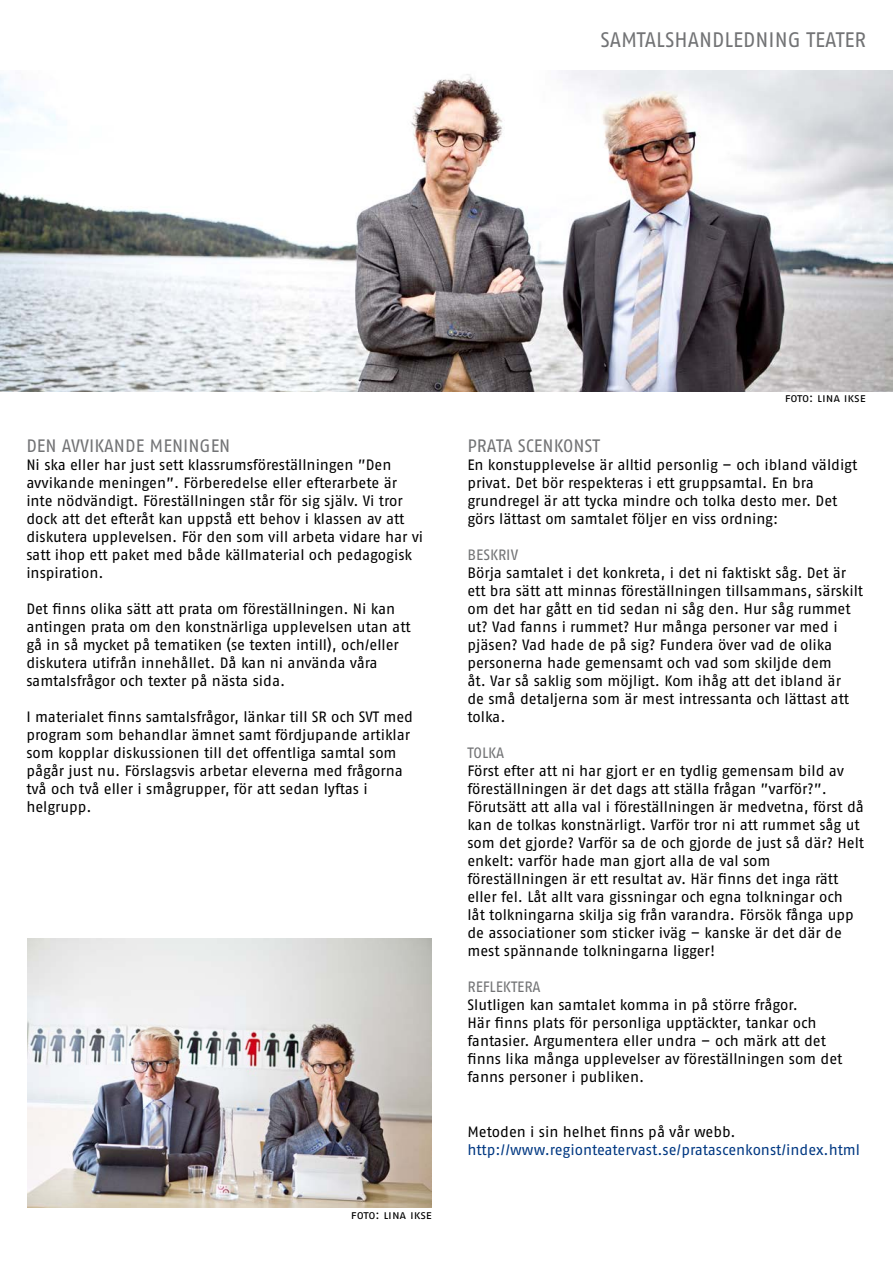
<style>
.page{position:relative;width:893px;height:1263px;background:#fff}
.page>*{position:absolute;margin:0;border:0;box-sizing:border-box;transform-origin:0 0}
.t1{font:21px "Fago No Regular LF";color:#727375}
.t2{font:18px "Fago No Regular LF";color:#727375}
.t3{font:15px/18px "Fago No Regular LF";letter-spacing:-.005em;color:#000}
.t4{font:15px "Fago No Regular LF";letter-spacing:-.005em;color:#003882}
.t5{font:15px "Fago No Regular LF";color:#727375}
.t6{font:12.15px "Fago No Regular Lf Caps";letter-spacing:-.015em;color:#000}
</style>
<div class="page">
<img style="left:0;top:70px;width:893px;height:321px">
<img style="left:27px;top:938px;width:405px;height:270px">
<h1 class="t1" style="left:600px;top:27px;width:267px">SAMTALSHANDLEDNING TEATER</h1>
<p class="t2" style="left:26px;top:436px;width:206px">DEN AVVIKANDE MENINGEN</p>
<p class="t3" style="left:26px;top:456px;width:398px">Ni ska eller har just sett klassrumsföreställningen ”Den avvikande meningen”. Förberedelse eller efterarbete är inte nödvändigt. Föreställningen står för sig själv. Vi tror dock att det efteråt kan uppstå ett behov i klassen av att diskutera upplevelsen. För den som vill arbeta vidare har vi satt ihop ett paket med både källmaterial och pedagogisk inspiration.</p>
<p class="t3" style="left:26px;top:600px;width:386px">Det finns olika sätt att prata om föreställningen. Ni kan antingen prata om den konstnärliga upplevelsen utan att gå in så mycket på tematiken (se texten intill), och/eller diskutera utifrån innehållet. Då kan ni använda våra samtalsfrågor och texter på nästa sida.</p>
<p class="t3" style="left:26px;top:708px;width:388px">I materialet finns samtalsfrågor, länkar till SR och SVT med program som behandlar ämnet samt fördjupande artiklar som kopplar diskussionen till det offentliga samtal som pågår just nu. Förslagsvis arbetar eleverna med frågorna två och två eller i smågrupper, för att sedan lyftas i helgrupp.</p>
<p class="t6" style="left:351px;top:1207px;width:83px">foto: lina ikse</p>
<p class="t6" style="left:785px;top:391px;width:83px">foto: lina ikse</p>
<p class="t2" style="left:467px;top:436px;width:134px">PRATA SCENKONST</p>
<p class="t3" style="left:467px;top:456px;width:391px">En konstupplevelse är alltid personlig – och ibland väldigt privat. Det bör respekteras i ett gruppsamtal. En bra grundregel är att tycka mindre och tolka desto mer. Det görs lättast om samtalet följer en viss ordning:</p>
<p class="t5" style="left:467px;top:547px;width:52px">BESKRIV</p>
<p class="t3" style="left:467px;top:564px;width:397px">Börja samtalet i det konkreta, i det ni faktiskt såg. Det är ett bra sätt att minnas föreställningen tillsammans, särskilt om det har gått en tid sedan ni såg den. Hur såg rummet ut? Vad fanns i rummet? Hur många personer var med i pjäsen? Vad hade de på sig? Fundera över vad de olika personerna hade gemensamt och vad som skiljde dem<br>åt. Var så saklig som möjligt. Kom ihåg att det ibland är<br>de små detaljerna som är mest intressanta och lättast att tolka.</p>
<p class="t5" style="left:467px;top:745px;width:38px">TOLKA</p>
<p class="t3" style="left:467px;top:762px;width:398px">Först efter att ni har gjort er en tydlig gemensam bild av föreställningen är det dags att ställa frågan ”varför?”.<br>Förutsätt att alla val i föreställningen är medvetna, först då kan de tolkas konstnärligt. Varför tror ni att rummet såg ut som det gjorde? Varför sa de och gjorde de just så där? Helt enkelt: varför hade man gjort alla de val som föreställningen är ett resultat av. Här finns det inga rätt eller fel. Låt allt vara gissningar och egna tolkningar och<br>låt tolkningarna skilja sig från varandra. Försök fånga upp de associationer som sticker iväg – kanske är det där de mest spännande tolkningarna ligger!</p>
<p class="t5" style="left:467px;top:979px;width:75px">REFLEKTERA</p>
<p class="t3" style="left:467px;top:996px;width:376px">Slutligen kan samtalet komma in på större frågor.<br>Här finns plats för personliga upptäckter, tankar och fantasier. Argumentera eller undra – och märk att det finns lika många upplevelser av föreställningen som det fanns personer i publiken.</p>
<p class="t3" style="left:467px;top:1122px;width:270px">Metoden i sin helhet finns på vår webb.</p>
<p class="t4" style="left:467px;top:1141px;width:394px">http://www.regionteatervast.se/pratascenkonst/index.html</p>
</div>
